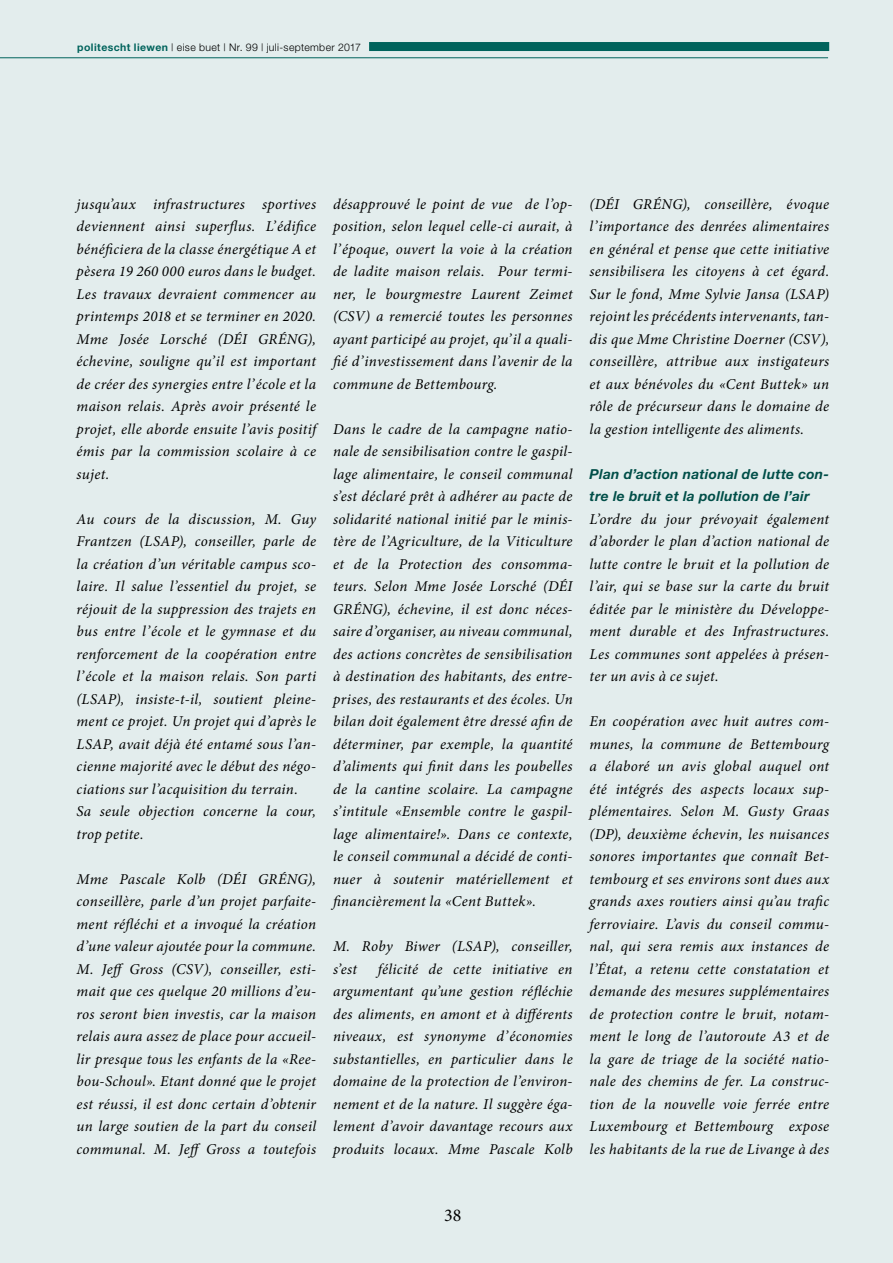
<style>
.page{position:relative;width:893px;height:1263px;background:#e3eded}
.page>*{position:absolute;margin:0;border:0;box-sizing:border-box;transform-origin:0 0}
.t1{font:18px "Minion Pro";color:#000}
.t2{font:italic 15px/22.5px "Minion Pro";letter-spacing:.02em;color:#000;text-align:justify}
.t3{font:italic 700 13.8px/22.5px "Helvetica Neue";letter-spacing:.025em;color:#004e48}
.t4{font:300 10.5px "Helvetica Neue";letter-spacing:.035em;color:#000}
.s1{font-weight:700;color:#00635c}
</style>
<div class="page">
<hr style="left:0;top:57px;width:828px;height:1px;background:#00635c">
<div style="left:369px;top:42px;width:460px;height:9px;background:#00635c"></div>
<p class="t4" style="left:77px;top:41px;width:285px"><span class="s1">politescht liewen</span> | eise buet | Nr. 99 | juli-september 2017</p>
<p class="t2" style="left:77px;top:192px;width:241px">jusqu’aux infrastructures sportives deviennent ainsi superflus. L’édifice bénéficiera de la classe énergétique A et pèsera 19 260 000 euros dans le budget.<br>Les travaux devraient commencer au printemps 2018 et se terminer en 2020.<br>Mme Josée Lorsché (DÉI GRÉNG), échevine, souligne qu’il est important de créer des synergies entre l’école et la maison relais. Après avoir présenté le projet, elle aborde ensuite l’avis positif émis par la commission scolaire à ce sujet.</p>
<p class="t2" style="left:77px;top:507px;width:241px;text-align:left">Au cours de la discussion, M. Guy Frantzen (LSAP), conseiller, parle de la création d’un véritable campus sco&shy;laire. Il salue l’essentiel du projet, se réjouit de la suppression des trajets en bus entre l’école et le gymnase et du renforcement de la coopération entre l’école et la maison relais. Son parti (LSAP), insiste-t-il, soutient pleine&shy;ment ce projet. Un projet qui d’après le LSAP, avait déjà été entamé sous l’an&shy;cienne majorité avec le début des négo&shy;ciations sur l’acquisition du terrain.<br>Sa seule objection concerne la cour, trop petite.</p>
<p class="t2" style="left:77px;top:867px;width:241px">Mme Pascale Kolb (DÉI GRÉNG), conseillère, parle d’un projet parfaite&shy;ment réfléchi et a invoqué la création d’une valeur ajoutée pour la commune.<br>M. Jeff Gross (CSV), conseiller, esti&shy;mait que ces quelque 20 millions d’eu&shy;ros seront bien investis, car la maison relais aura assez de place pour accueil&shy;lir presque tous les enfants de la «Ree&shy;bou-Schoul». Etant donné que le projet est réussi, il est donc certain d’obtenir un large soutien de la part du conseil communal. M. Jeff Gross a toutefois</p>
<p class="t2" style="left:333px;top:192px;width:241px">désapprouvé le point de vue de l’op&shy;position, selon lequel celle-ci aurait, à l’époque, ouvert la voie à la création de ladite maison relais. Pour termi&shy;ner, le bourgmestre Laurent Zeimet (CSV) a remercié toutes les personnes ayant participé au projet, qu’il a quali&shy;fié d’investissement dans l’avenir de la commune de Bettembourg.</p>
<p class="t2" style="left:333px;top:417px;width:241px">Dans le cadre de la campagne natio&shy;nale de sensibilisation contre le gaspil&shy;lage alimentaire, le conseil communal s’est déclaré prêt à adhérer au pacte de solidarité national initié par le minis&shy;tère de l’Agriculture, de la Viticulture et de la Protection des consomma&shy;teurs. Selon Mme Josée Lorsché (DÉI GRÉNG), échevine, il est donc néces&shy;saire d’organiser, au niveau communal, des actions concrètes de sensibilisation à destination des habitants, des entre&shy;prises, des restaurants et des écoles. Un bilan doit également être dressé afin de déterminer, par exemple, la quantité d’aliments qui finit dans les poubelles de la cantine scolaire. La campagne s’intitule «Ensemble contre le gaspil&shy;lage alimentaire!». Dans ce contexte, le conseil communal a décidé de conti&shy;nuer à soutenir matériellement et financièrement la «Cent Buttek».</p>
<p class="t2" style="left:333px;top:935px;width:241px">M. Roby Biwer (LSAP), conseiller, s’est</p>
<p class="t2" style="left:333px;top:957px;width:241px;text-indent:45px">félicité de cette initiative en argumentant qu’une gestion réfléchie des aliments, en amont et à différents niveaux, est synonyme d’économies substantielles, en particulier dans le domaine de la protection de l’environ&shy;nement et de la nature. Il suggère éga&shy;lement d’avoir davantage recours aux produits locaux. Mme Pascale Kolb</p>
<p class="t2" style="left:590px;top:192px;width:241px">(DÉI GRÉNG), conseillère, évoque l’importance des denrées alimentaires en général et pense que cette initiative sensibilisera les citoyens à cet égard.<br>Sur le fond, Mme Sylvie Jansa (LSAP) rejoint les précédents intervenants, tan&shy;dis que Mme Christine Doerner (CSV), conseillère, attribue aux instigateurs et aux bénévoles du «Cent Buttek» un rôle de précurseur dans le domaine de la gestion intelligente des aliments.</p>
<p class="t3" style="left:590px;top:462px;width:241px">Plan d’action national de lutte con&shy;tre le bruit et la pollution de l’air</p>
<p class="t2" style="left:590px;top:507px;width:241px">L’ordre du jour prévoyait également d’aborder le plan d’action national de lutte contre le bruit et la pollution de l’air, qui se base sur la carte du bruit éditée par le ministère du Développe&shy;ment durable et des Infrastructures.<br>Les communes sont appelées à présen&shy;ter un avis à ce sujet.</p>
<p class="t2" style="left:590px;top:710px;width:241px">En coopération avec huit autres com&shy;munes, la commune de Bettembourg a élaboré un avis global auquel ont été intégrés des aspects locaux sup&shy;plémentaires. Selon M. Gusty Graas (DP), deuxième échevin, les nuisances sonores importantes que connaît Bet&shy;tembourg et ses environs sont dues aux grands axes routiers ainsi qu’au trafic ferroviaire. L’avis du conseil commu&shy;nal, qui sera remis aux instances de l’État, a retenu cette constatation et demande des mesures supplémentaires de protection contre le bruit, notam&shy;ment le long de l’autoroute A3 et de la gare de triage de la société natio&shy;nale des chemins de fer. La construc&shy;tion de la nouvelle voie ferrée entre Luxembourg et Bettembourg expose les habitants de la rue de Livange à des</p>
<p class="t1" style="left:444px;top:1203px;width:19px">38</p>
</div>
